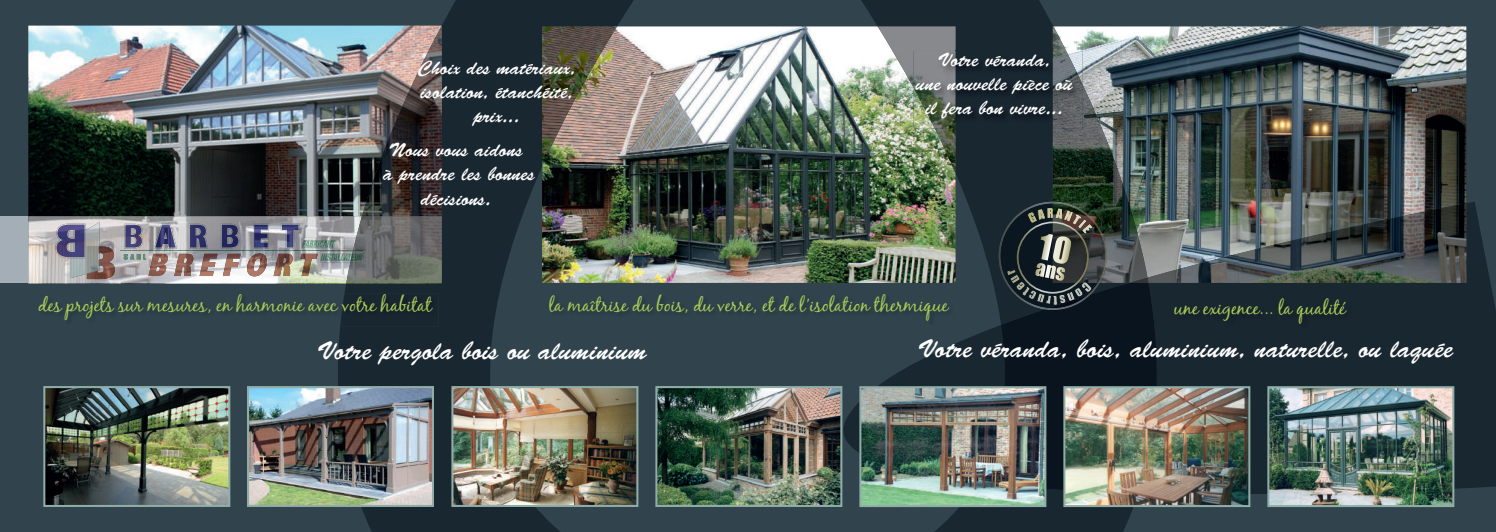
<style>
.page{position:relative;width:1496px;height:532px;background:#fff}
.page>*{position:absolute;margin:0;border:0;box-sizing:border-box;transform-origin:0 0}
.t1{font:700 25.38px "Bankoli";color:#fff}
.t2{font:700 19px/24.1px "Bankoli";color:#fff;text-align:center}
.t3{font:19px "Black Jack";color:#aacc58}
</style>
<div class="page">
<div style="left:0;top:0;width:1495px;height:531px;background:#31444d"></div>
<img style="left:1138px;top:26px;width:328px;height:176px">
<svg style="left:842px;top:202px;width:653px;height:292px;fill:#192730"></svg>
<img style="left:1238px;top:203px;width:228px;height:80px">
<img style="left:1147px;top:253px;width:91px;height:30px">
<img style="left:636px;top:26px;width:222px;height:257px">
<img style="left:28px;top:26px;width:309px;height:190px">
<img style="left:658px;top:389px;width:181px;height:114px">
<div style="left:655px;top:386px;width:187px;height:120px;border:2px solid #91aea6"></div>
<img style="left:1270px;top:389px;width:181px;height:115px">
<div style="left:1267px;top:386px;width:187px;height:121px;border:2px solid #91aea6"></div>
<img style="left:46px;top:389px;width:181px;height:114px">
<div style="left:43px;top:386px;width:187px;height:120px;border:2px solid #91aea6"></div>
<img style="left:858px;top:0;width:280px;height:531px">
<img style="left:1052px;top:26px;width:32px;height:176px">
<img style="left:1084px;top:88px;width:32px;height:195px">
<img style="left:1115px;top:164px;width:32px;height:119px">
<svg style="left:976px;top:283px;width:181px;height:210px;fill:#09141e"></svg>
<img style="left:1129px;top:277px;width:19px;height:6px">
<img style="left:877px;top:26px;width:78px;height:147px">
<div style="left:0;top:216px;width:28px;height:67px;background:#a4aeb6"></div>
<img style="left:28px;top:216px;width:309px;height:67px">
<img style="left:87px;top:258px;width:28px;height:21px">
<img style="left:71px;top:222px;width:28px;height:56px">
<img style="left:55px;top:223px;width:244px;height:35px">
<img style="left:148px;top:259px;width:170px;height:17px">
<img style="left:120px;top:250px;width:200px;height:9px">
<img style="left:301px;top:238px;width:36px;height:11px">
<img style="left:306px;top:240px;width:29px;height:7px">
<svg style="left:302px;top:240px;width:4px;height:7px"></svg>
<img style="left:862px;top:389px;width:181px;height:115px">
<div style="left:859px;top:386px;width:187px;height:121px;border:2px solid #91aea6"></div>
<img style="left:1066px;top:389px;width:181px;height:115px">
<div style="left:1063px;top:386px;width:187px;height:121px;border:2px solid #91aea6"></div>
<img style="left:913px;top:51px;width:169px;height:77px">
<div style="left:1174px;top:298px;width:180px;height:33px;background:#192730"></div>
<img style="left:842px;top:293px;width:113px;height:34px">
<svg style="left:337px;top:0;width:299px;height:531px;fill:#192730"></svg>
<img style="left:542px;top:26px;width:75px;height:141px">
<img style="left:346px;top:26px;width:96px;height:190px">
<img style="left:346px;top:216px;width:96px;height:67px">
<svg style="left:320px;top:250px;width:43px;height:12px"></svg>
<img style="left:337px;top:293px;width:3px;height:33px">
<div style="left:340px;top:293px;width:98px;height:33px;background:#192730"></div>
<img style="left:1044px;top:308px;width:46px;height:2px">
<img style="left:1052px;top:202px;width:53px;height:81px">
<img style="left:1046px;top:308px;width:42px;height:1px">
<img style="left:250px;top:389px;width:181px;height:114px">
<div style="left:247px;top:386px;width:187px;height:120px;border:2px solid #91aea6"></div>
<img style="left:454px;top:389px;width:181px;height:114px">
<div style="left:451px;top:386px;width:187px;height:120px;border:2px solid #91aea6"></div>
<svg style="left:1000px;top:203px;width:97px;height:105px"></svg>
<p class="t2" style="left:418px;top:56px;width:159px">Choix des matériaux, isolation, étanchéité, prix...</p>
<p class="t2" style="left:383px;top:138px;width:153px">Nous vous aidons<br>à prendre les bonnes décisions.</p>
<p class="t2" style="left:916px;top:48px;width:158px">Votre véranda,<br>une nouvelle pièce où il fera bon vivre...</p>
<p class="t3" style="left:39px;top:293px;width:394px">des projets sur mesures, en harmonie avec votre habitat</p>
<h1 class="t1" style="left:317px;top:336px;width:331px">Votre pergola bois ou aluminium</h1>
<p class="t3" style="left:549px;top:293px;width:400px">la maîtrise du bois, du verre, et de l’isolation thermique</p>
<p class="t3" style="left:1174px;top:296px;width:173px">une exigence... la qualité</p>
<h1 class="t1" style="left:918px;top:334px;width:537px">Votre véranda, bois, aluminium, naturelle, ou laquée</h1>
</div>
